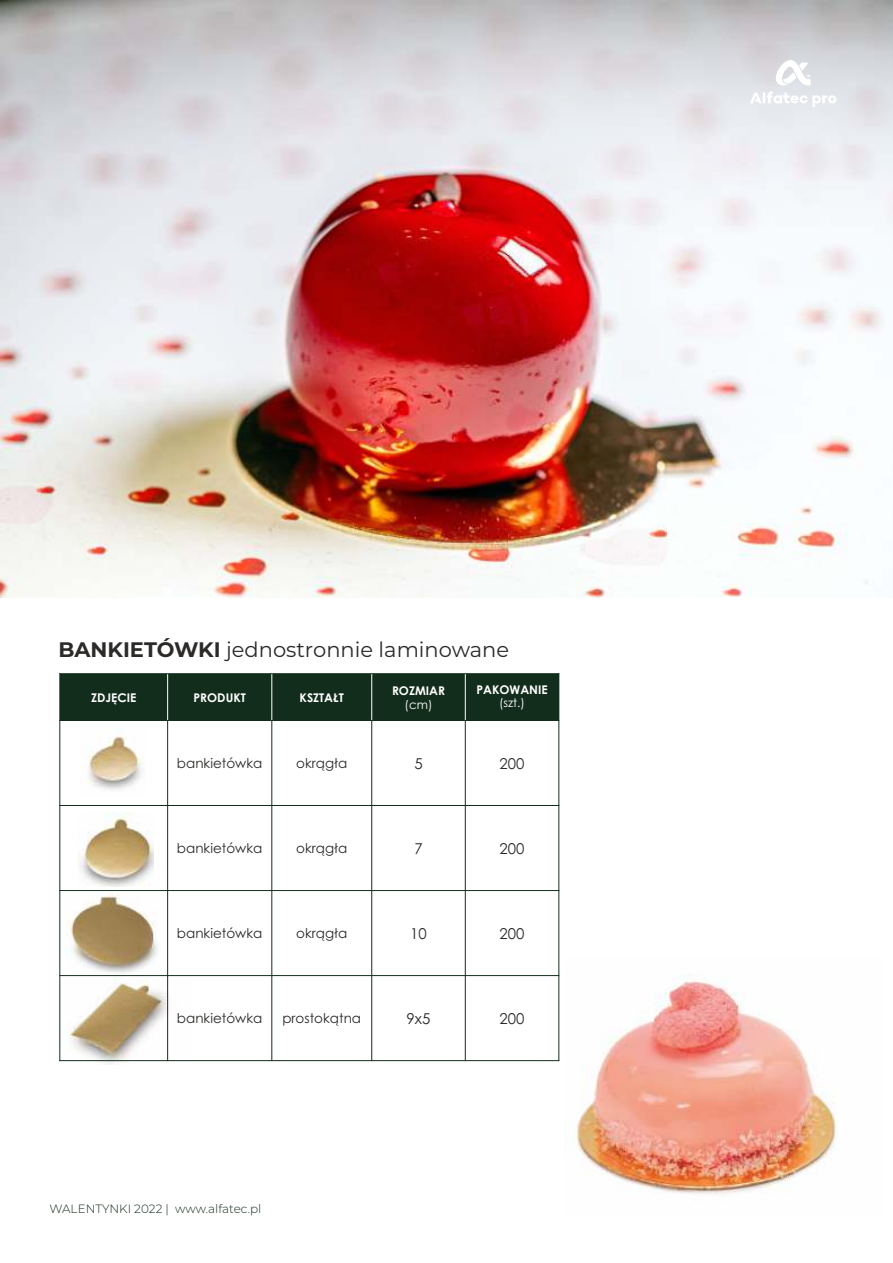
<style>
.page{position:relative;width:893px;height:1263px;background:#fff}
.page>*{position:absolute;margin:0;border:0;box-sizing:border-box;transform-origin:0 0}
.t1{font:21px "Montserrat";color:#2b2a29}
.t2{font:15px "Century Gothic";color:#2b2a29}
.t3{font:13.5px "Century Gothic";color:#2b2a29}
.t4{font:700 12px "Century Gothic";color:#fefefe}
.t5{font:300 12px "Montserrat";color:#132d1c}
.t6{font:12px "Century Gothic";color:#fefefe}
.s1{font-weight:700}
</style>
<div class="page">
<img style="left:0;top:0;width:893px;height:597px">
<svg style="left:750px;top:60px;width:86px;height:47px"></svg>
<img style="left:576px;top:975px;width:260px;height:219px">
<img style="left:60px;top:977px;width:131px;height:88px">
<img style="left:88px;top:735px;width:54px;height:55px">
<div style="left:60px;top:674px;width:108px;height:46px;background:#132d1c"></div>
<div style="left:168px;top:674px;width:104px;height:46px;background:#132d1c"></div>
<div style="left:272px;top:674px;width:100px;height:46px;background:#132d1c"></div>
<div style="left:372px;top:674px;width:93px;height:46px;background:#132d1c"></div>
<div style="left:465px;top:674px;width:94px;height:46px;background:#132d1c"></div>
<hr style="left:59px;top:673px;width:1px;height:388px;background:#132d1c">
<hr style="left:167px;top:720px;width:1px;height:341px;background:#132d1c">
<hr style="left:167px;top:673px;width:1px;height:48px;background:#fefefe">
<hr style="left:271px;top:720px;width:1px;height:341px;background:#132d1c">
<hr style="left:271px;top:673px;width:1px;height:48px;background:#fefefe">
<hr style="left:371px;top:720px;width:1px;height:341px;background:#132d1c">
<hr style="left:371px;top:673px;width:1px;height:48px;background:#fefefe">
<hr style="left:465px;top:720px;width:1px;height:341px;background:#132d1c">
<hr style="left:465px;top:673px;width:1px;height:48px;background:#fefefe">
<hr style="left:558px;top:673px;width:1px;height:388px;background:#132d1c">
<hr style="left:59px;top:1060px;width:500px;height:1px;background:#132d1c">
<hr style="left:59px;top:975px;width:500px;height:1px;background:#132d1c">
<hr style="left:59px;top:890px;width:500px;height:1px;background:#132d1c">
<hr style="left:59px;top:805px;width:500px;height:1px;background:#132d1c">
<hr style="left:59px;top:720px;width:500px;height:1px;background:#132d1c">
<hr style="left:59px;top:673px;width:500px;height:1px;background:#132d1c">
<img style="left:65px;top:893px;width:92px;height:80px">
<img style="left:78px;top:812px;width:76px;height:74px">
<h1 class="t1" style="left:58px;top:636px;width:452px"><span class="s1">BANKIETÓWKI</span> jednostronnie laminowane</h1>
<p class="t4" style="left:91px;top:693px;width:47px">ZDJĘCIE</p>
<p class="t4" style="left:194px;top:693px;width:54px">PRODUKT</p>
<p class="t4" style="left:300px;top:693px;width:46px">KSZTAŁT</p>
<p class="t4" style="left:476px;top:685px;width:73px">PAKOWANIE</p>
<p class="t6" style="left:499px;top:698px;width:28px">(szt.)</p>
<p class="t4" style="left:392px;top:685px;width:55px">ROZMIAR</p>
<p class="t6" style="left:405px;top:700px;width:29px">(cm)</p>
<p class="t3" style="left:177px;top:758px;width:87px">bankietówka</p>
<p class="t3" style="left:296px;top:758px;width:53px">okrągła</p>
<p class="t2" style="left:414px;top:757px;width:10px">5</p>
<p class="t2" style="left:500px;top:757px;width:26px">200</p>
<p class="t3" style="left:177px;top:843px;width:87px">bankietówka</p>
<p class="t3" style="left:296px;top:843px;width:53px">okrągła</p>
<p class="t2" style="left:414px;top:842px;width:10px">7</p>
<p class="t2" style="left:500px;top:842px;width:26px">200</p>
<p class="t3" style="left:177px;top:928px;width:87px">bankietówka</p>
<p class="t3" style="left:296px;top:928px;width:53px">okrągła</p>
<p class="t2" style="left:410px;top:927px;width:18px">10</p>
<p class="t2" style="left:500px;top:927px;width:26px">200</p>
<p class="t3" style="left:177px;top:1013px;width:87px">bankietówka</p>
<p class="t3" style="left:282px;top:1013px;width:80px">prostokątna</p>
<p class="t2" style="left:407px;top:1012px;width:25px">9x5</p>
<p class="t2" style="left:500px;top:1012px;width:26px">200</p>
<p class="t5" style="left:49px;top:1202px;width:213px">WALENTYNKI 2022 | www.alfatec.pl</p>
</div>
